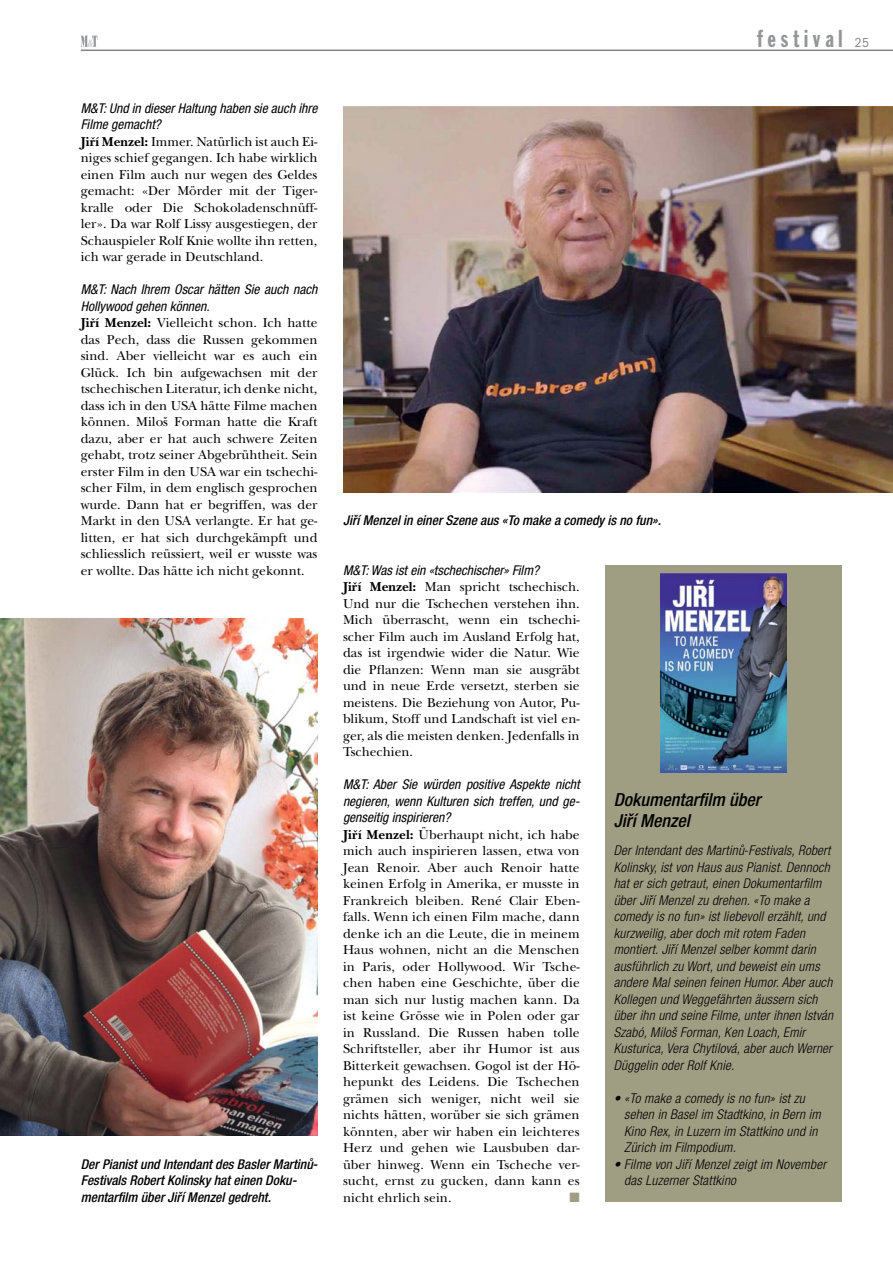
<style>
.page{position:relative;width:893px;height:1263px;background:#fff}
.page>*{position:absolute;margin:0;border:0;box-sizing:border-box;transform-origin:0 0}
.t1{font:24px "Franklin Gothic Std Extra Cond";letter-spacing:.2em;color:#939598}
.t2{font:italic 500 condensed 18px/21px "Helvetica Neue LT Std";color:#000}
.t3{font:13.5px/16.5px "New Baskerville Std";color:#000;text-align:justify}
.t4{font:italic 300 condensed 13.5px/16.5px "Helvetica Neue LT Std";letter-spacing:.02em;color:#000}
.t5{font:italic condensed 13.5px/16.5px "Helvetica Neue LT Std";color:#000}
.t6{font:italic 500 condensed 13.5px/16.5px "Helvetica Neue LT Std";color:#000}
.t7{font:13.5px "Zapf Dingbats Std";color:#9f9e83}
.s1{font-weight:700}
.s2{font-family:"ITC Franklin Gothic Std";font-stretch:condensed;font-size:13.5px;color:#808285}
</style>
<div class="page">
<svg style="left:81px;top:36px;width:16px;height:11px"></svg>
<hr style="left:81px;top:50px;width:812px;height:1px;background:#808285">
<div style="left:605px;top:565px;width:237px;height:637px;background:#9f9e83"></div>
<img style="left:661px;top:574px;width:125px;height:199px">
<img style="left:0;top:619px;width:317px;height:517px">
<img style="left:343px;top:107px;width:550px;height:385px">
<p class="t5" style="left:81px;top:100px;width:238px">M&amp;T: Und in dieser Haltung haben sie auch ihre<br>Filme gemacht?</p>
<p class="t3" style="left:81px;top:133px;width:238px"><span class="s1">Jirˇí Menzel:</span> Immer. Natürlich ist auch Ei&shy;niges schief gegangen. Ich habe wirklich einen Film auch nur wegen des Geldes gemacht: «Der Mörder mit der Tiger&shy;kralle oder Die Schokoladenschnüff&shy;ler». Da war Rolf Lissy ausgestiegen, der Schauspieler Rolf Knie wollte ihn retten, ich war gerade in Deutschland.</p>
<p class="t5" style="left:81px;top:281px;width:238px">M&amp;T: Nach Ihrem Oscar hätten Sie auch nach<br>Hollywood gehen können.</p>
<p class="t3" style="left:81px;top:315px;width:238px"><span class="s1">Jirˇí Menzel:</span> Vielleicht schon. Ich hatte das Pech, dass die Russen gekommen sind. Aber vielleicht war es auch ein Glück. Ich bin aufgewachsen mit der tschechischen Literatur, ich denke nicht, dass ich in den USA hätte Filme machen können. Miloš Forman hatte die Kraft dazu, aber er hat auch schwere Zeiten gehabt, trotz seiner Abgebrühtheit. Sein erster Film in den USA war ein tschechi&shy;scher Film, in dem englisch gesprochen wurde. Dann hat er begriffen, was der Markt in den USA verlangte. Er hat ge&shy;litten, er hat sich durchgekämpft und schliesslich reüssiert, weil er wusste was er wollte. Das hätte ich nicht gekonnt.</p>
<p class="t6" style="left:81px;top:1156px;width:238px">Der Pianist und Intendant des Basler Martinu˚-<br>Festivals Robert Kolinsky hat einen Doku&shy;mentarfilm über Jirˇí Menzel gedreht.</p>
<h1 class="t1" style="left:757px;top:25px;width:113px">festival <span class="s2">25</span></h1>
<p class="t6" style="left:343px;top:512px;width:319px">Jirˇí Menzel in einer Szene aus «To make a comedy is no fun».</p>
<p class="t5" style="left:343px;top:562px;width:198px">M&amp;T: Was ist ein «tschechischer» Film?</p>
<p class="t3" style="left:343px;top:579px;width:238px"><span class="s1">Jirˇí Menzel:</span> Man spricht tschechisch.<br>Und nur die Tschechen verstehen ihn.<br>Mich überrascht, wenn ein tschechi&shy;scher Film auch im Ausland Erfolg hat, das ist irgendwie wider die Natur. Wie die Pflanzen: Wenn man sie ausgräbt und in neue Erde versetzt, sterben sie meistens. Die Beziehung von Autor, Pu&shy;blikum, Stoff und Landschaft ist viel en&shy;ger, als die meisten denken. Jedenfalls in Tschechien.</p>
<p class="t5" style="left:343px;top:776px;width:238px;text-align:justify">M&amp;T: Aber Sie würden positive Aspekte nicht negieren, wenn Kulturen sich treffen, und ge&shy;genseitig inspirieren?</p>
<p class="t3" style="left:343px;top:826px;width:238px"><span class="s1">Jirˇí Menzel:</span> Überhaupt nicht, ich habe mich auch inspirieren lassen, etwa von Jean Renoir. Aber auch Renoir hatte keinen Erfolg in Amerika, er musste in Frankreich bleiben. René Clair Eben&shy;falls. Wenn ich einen Film mache, dann denke ich an die Leute, die in meinem Haus wohnen, nicht an die Menschen in Paris, oder Hollywood. Wir Tsche&shy;chen haben eine Geschichte, über die man sich nur lustig machen kann. Da ist keine Grösse wie in Polen oder gar in Russland. Die Russen haben tolle Schriftsteller, aber ihr Humor ist aus Bitterkeit gewachsen. Gogol ist der Hö&shy;hepunkt des Leidens. Die Tschechen grämen sich weniger, nicht weil sie nichts hätten, worüber sie sich grämen könnten, aber wir haben ein leichteres Herz und gehen wie Lausbuben dar&shy;über hinweg. Wenn ein Tscheche ver&shy;sucht, ernst zu gucken, dann kann es nicht ehrlich sein.</p>
<p class="t7" style="left:569px;top:1190px;width:12px">■</p>
<h2 class="t2" style="left:614px;top:789px;width:148px">Dokumentarfilm über<br>Jirˇí Menzel</h2>
<p class="t4" style="left:614px;top:843px;width:221px">Der Intendant des Martinu˚-Festivals, Robert Kolinsky, ist von Haus aus Pianist. Dennoch hat er sich getraut, einen Dokumentarfilm über Jirˇí Menzel zu drehen. «To make a comedy is no fun» ist liebevoll erzählt, und kurzweilig, aber doch mit rotem Faden montiert. Jirˇí Menzel selber kommt darin ausführlich zu Wort, und beweist ein ums andere Mal seinen feinen Humor. Aber auch Kollegen und Weggefährten äussern sich über ihn und seine Filme, unter ihnen István Szabó, Miloš Forman, Ken Loach, Emir Kusturica, Vera Chytilová, aber auch Werner Düggelin oder Rolf Knie.</p>
<p class="t4" style="left:624px;top:1090px;width:198px;text-indent:-10px">• «To make a comedy is no fun» ist zu sehen in Basel im Stadtkino, in Bern im<br>Kino Rex, in Luzern im Stattkino und in<br>Zürich im Filmpodium.</p>
<p class="t4" style="left:624px;top:1156px;width:203px;text-indent:-10px">• Filme von Jirˇí Menzel zeigt im November das Luzerner Stattkino</p>
</div>
